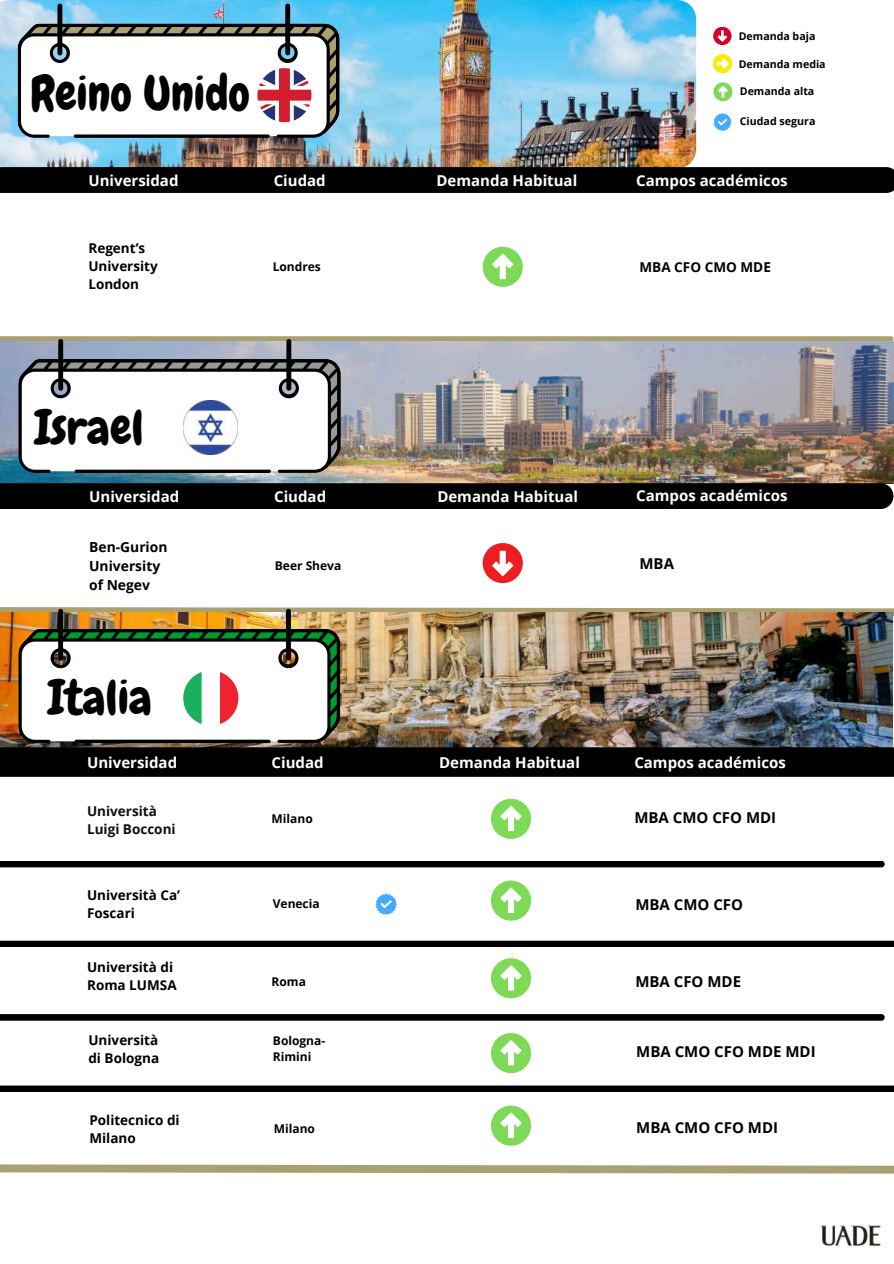
<style>
.page{position:relative;width:894px;height:1264px;background:#fff}
.page>*{position:absolute;margin:0;border:0;box-sizing:border-box;transform-origin:0 0}
.t1{font:48px "Chewy";color:#000}
.t2{font:700 15px "Open Sans";color:#fff}
.t3{font:700 15px "Open Sans";color:#000}
.t4{font:700 13.8px/19.2px "Open Sans";color:#000}
.t5{font:700 13.5px/18px "Open Sans";color:#000}
.t6{font:700 13.5px/18px "Open Sans";color:#100f0d}
.t7{font:700 12px/16px "Open Sans";color:#000}
.t8{font:700 10.65px "Open Sans";color:#000}
</style>
<div class="page">
<img style="left:0;top:0;width:695px;height:167px">
<svg style="left:0;top:167px;width:893px;height:26px;background:#010101"></svg>
<img style="left:819px;top:1225px;width:62px;height:22px">
<div style="left:713px;top:27px;width:18px;height:18px;background:#d80027;border-radius:50%"></div>
<svg style="left:717px;top:30px;width:10px;height:12px"></svg>
<div style="left:713px;top:54px;width:19px;height:19px;background:#f7ed08;border-radius:50%"></div>
<svg style="left:716px;top:58px;width:12px;height:11px"></svg>
<svg style="left:713px;top:82px;width:19px;height:19px"></svg>
<svg style="left:717px;top:86px;width:10px;height:12px"></svg>
<svg style="left:713px;top:113px;width:18px;height:18px"></svg>
<svg style="left:18px;top:4px;width:322px;height:134px"></svg>
<div style="left:482px;top:247px;width:40px;height:40px;background:#7ed957;border-radius:50%"></div>
<svg style="left:492px;top:254px;width:21px;height:25px"></svg>
<img style="left:0;top:473px;width:893px;height:10px">
<div style="left:0;top:483px;width:893px;height:26px;background:#000"></div>
<div style="left:482px;top:543px;width:40px;height:40px;background:#ed1d24;border-radius:50%"></div>
<svg style="left:492px;top:550px;width:21px;height:26px"></svg>
<img style="left:0;top:336px;width:893px;height:137px">
<img style="left:183px;top:400px;width:54px;height:54px">
<div style="left:0;top:861px;width:884px;height:6px;background:#000"></div>
<svg style="left:0;top:940px;width:893px;height:7px;background:#191919"></svg>
<svg style="left:0;top:1014px;width:884px;height:6px;background:#040404"></svg>
<svg style="left:0;top:1085px;width:893px;height:7px;background:#131313"></svg>
<div style="left:491px;top:798px;width:40px;height:40px;background:#7ed957;border-radius:50%"></div>
<svg style="left:500px;top:805px;width:21px;height:26px"></svg>
<div style="left:491px;top:880px;width:40px;height:40px;background:#7ed957;border-radius:50%"></div>
<svg style="left:500px;top:887px;width:21px;height:26px"></svg>
<svg style="left:375px;top:893px;width:22px;height:22px"></svg>
<img style="left:0;top:607px;width:893px;height:169px">
<div style="left:491px;top:958px;width:40px;height:40px;background:#7ed957;border-radius:50%"></div>
<svg style="left:500px;top:965px;width:21px;height:25px"></svg>
<div style="left:491px;top:1033px;width:40px;height:40px;background:#7ed957;border-radius:50%"></div>
<svg style="left:500px;top:1040px;width:21px;height:25px"></svg>
<div style="left:491px;top:1105px;width:40px;height:40px;background:#7ed957;border-radius:50%"></div>
<svg style="left:500px;top:1112px;width:21px;height:25px"></svg>
<svg style="left:0;top:1164px;width:893px;height:10px;background:#bbb48e"></svg>
<h1 class="t1" style="left:31px;top:63px;width:221px">Reino Unido</h1>
<p class="t8" style="left:738px;top:28px;width:78px">Demanda baja</p>
<p class="t8" style="left:738px;top:56px;width:88px">Demanda media</p>
<p class="t8" style="left:739px;top:83px;width:76px">Demanda alta</p>
<p class="t8" style="left:739px;top:114px;width:77px">Ciudad segura</p>
<p class="t2" style="left:88px;top:170px;width:92px">Universidad</p>
<p class="t2" style="left:436px;top:170px;width:142px">Demanda Habitual</p>
<p class="t2" style="left:636px;top:170px;width:153px">Campos académicos</p>
<p class="t2" style="left:273px;top:170px;width:54px">Ciudad</p>
<p class="t5" style="left:88px;top:239px;width:71px">Regent’s<br>University<br>London</p>
<h1 class="t1" style="left:34px;top:397px;width:111px">Israel</h1>
<p class="t7" style="left:272px;top:258px;width:50px">Londres</p>
<p class="t5" style="left:639px;top:257px;width:133px">MBA CFO CMO MDE</p>
<p class="t2" style="left:89px;top:485px;width:92px">Universidad</p>
<p class="t2" style="left:274px;top:485px;width:54px">Ciudad</p>
<p class="t2" style="left:437px;top:485px;width:142px">Demanda Habitual</p>
<p class="t2" style="left:636px;top:485px;width:153px">Campos académicos</p>
<p class="t4" style="left:89px;top:536px;width:80px">Ben-Gurion<br>University of Negev</p>
<h1 class="t1" style="left:48px;top:667px;width:106px">Italia</h1>
<p class="t7" style="left:275px;top:557px;width:68px">Beer Sheva</p>
<p class="t3" style="left:639px;top:552px;width:36px">MBA</p>
<p class="t2" style="left:87px;top:751px;width:92px">Universidad</p>
<p class="t2" style="left:439px;top:751px;width:142px">Demanda Habitual</p>
<p class="t2" style="left:634px;top:751px;width:153px">Campos académicos</p>
<p class="t2" style="left:271px;top:751px;width:54px">Ciudad</p>
<p class="t6" style="left:87px;top:801px;width:90px">Università<br>Luigi Bocconi</p>
<p class="t5" style="left:87px;top:885px;width:95px">Università Ca’<br>Foscari</p>
<p class="t5" style="left:87px;top:958px;width:91px">Università di<br>Roma LUMSA</p>
<p class="t7" style="left:271px;top:810px;width:43px">Milano</p>
<p class="t7" style="left:273px;top:895px;width:48px">Venecia</p>
<p class="t3" style="left:634px;top:806px;width:143px">MBA CMO CFO MDI</p>
<p class="t3" style="left:635px;top:893px;width:109px">MBA CMO CFO</p>
<p class="t7" style="left:271px;top:972px;width:36px">Roma</p>
<p class="t3" style="left:635px;top:971px;width:107px">MBA CFO MDE</p>
<p class="t5" style="left:88px;top:1030px;width:72px">Università di Bologna</p>
<p class="t7" style="left:273px;top:1032px;width:54px">Bologna-<br>Rimini</p>
<p class="t3" style="left:636px;top:1040px;width:181px">MBA CMO CFO MDE MDI</p>
<p class="t5" style="left:89px;top:1110px;width:92px">Politecnico di<br>Milano</p>
<p class="t7" style="left:274px;top:1120px;width:43px">Milano</p>
<p class="t3" style="left:636px;top:1116px;width:143px">MBA CMO CFO MDI</p>
</div>
